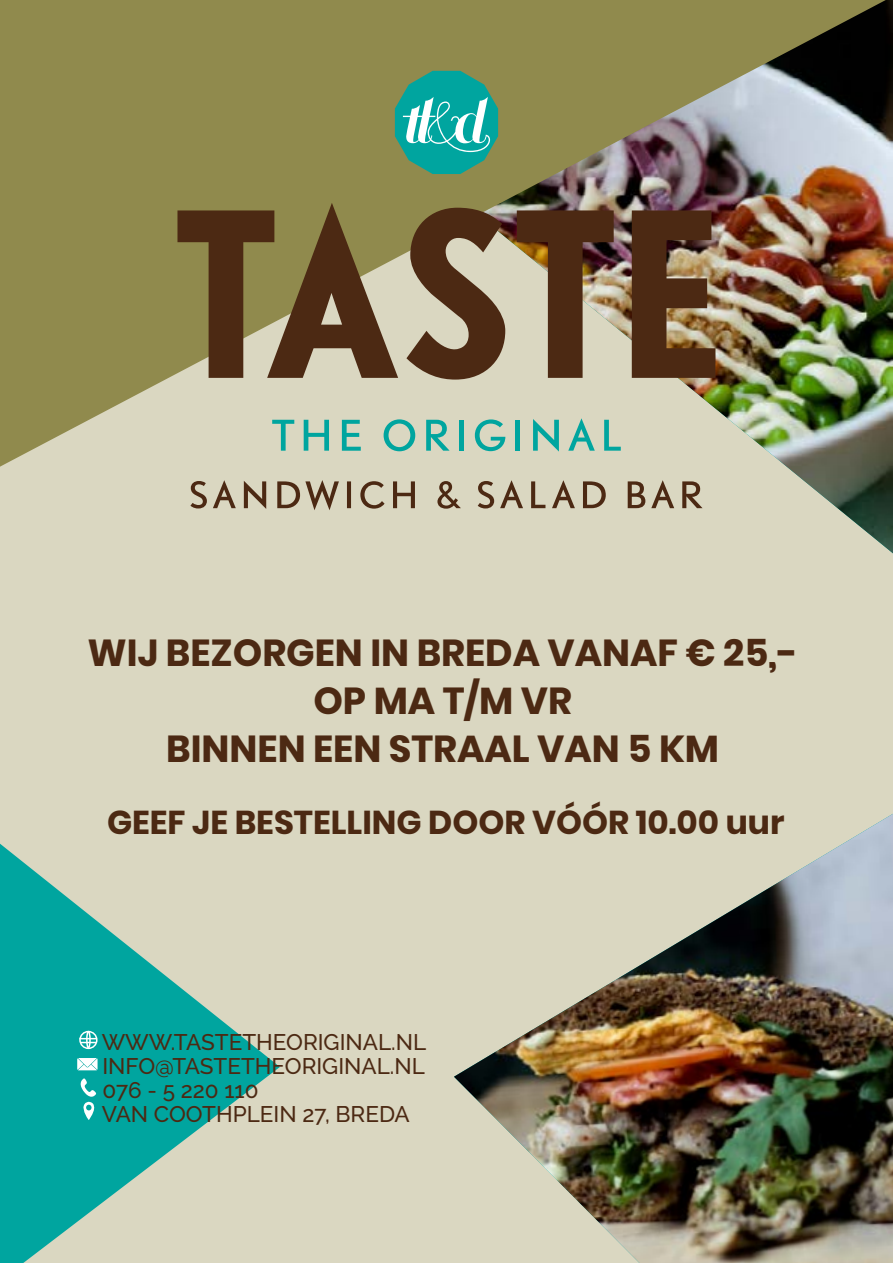
<style>
.page{position:relative;width:893px;height:1263px;background:#dad7c1}
.page>*{position:absolute;margin:0;border:0;box-sizing:border-box;transform-origin:0 0}
.t1{font:700 37.5px/48px "Poppins";color:#4c2913;text-align:center}
.t2{font:700 33px "Poppins";color:#4c2913}
.t3{font:500 22.5px/24px "Raleway";color:#4c2913}
</style>
<div class="page">
<img style="left:787px;top:0;width:106px;height:553px">
<img style="left:0;top:0;width:886px;height:467px">
<svg style="left:177px;top:203px;width:221px;height:175px"></svg>
<svg style="left:406px;top:208px;width:99px;height:172px"></svg>
<svg style="left:517px;top:210px;width:97px;height:168px"></svg>
<svg style="left:632px;top:210px;width:83px;height:168px;background:#65452b"></svg>
<svg style="left:272px;top:420px;width:22px;height:31px"></svg>
<svg style="left:304px;top:420px;width:25px;height:31px"></svg>
<svg style="left:342px;top:420px;width:19px;height:31px"></svg>
<svg style="left:384px;top:419px;width:31px;height:32px"></svg>
<svg style="left:426px;top:420px;width:24px;height:31px"></svg>
<div style="left:459px;top:420px;width:5px;height:31px;background:#00a59f"></div>
<svg style="left:475px;top:419px;width:30px;height:32px"></svg>
<hr style="left:516px;top:420px;width:4px;height:31px;background:#00a59f">
<svg style="left:533px;top:419px;width:26px;height:33px"></svg>
<svg style="left:568px;top:418px;width:27px;height:33px"></svg>
<svg style="left:604px;top:420px;width:17px;height:31px"></svg>
<svg style="left:395px;top:71px;width:103px;height:103px;background:#3dab9b"></svg>
<svg style="left:190px;top:480px;width:513px;height:30px"></svg>
<svg style="left:0;top:844px;width:280px;height:419px;fill:#00a59f"></svg>
<div style="left:79px;top:1031px;width:19px;height:18px;border:2px solid #fff;border-radius:50%"></div>
<div style="left:86px;top:1031px;width:5px;height:17px;border:2px solid #fff;border-radius:50%"></div>
<svg style="left:79px;top:1038px;width:18px;height:5px"></svg>
<svg style="left:77px;top:1058px;width:21px;height:12px"></svg>
<svg style="left:81px;top:1078px;width:15px;height:42px"></svg>
<img style="left:454px;top:814px;width:439px;height:449px">
<h1 class="t1" style="left:88px;top:629px;width:712px">WIJ BEZORGEN IN BREDA VANAF € 25,-<br>OP MA T/M VR<br>BINNEN EEN STRAAL VAN 5 KM</h1>
<h2 class="t2" style="left:107px;top:804px;width:679px">GEEF JE BESTELLING DOOR VÓÓR 10.00 uur</h2>
<p class="t3" style="left:102px;top:1030px;width:326px">WWW.TASTETHEORIGINAL.NL<br>INFO@TASTETHEORIGINAL.NL<br>076 - 5 220 110<br>VAN COOTHPLEIN 27, BREDA</p>
</div>
